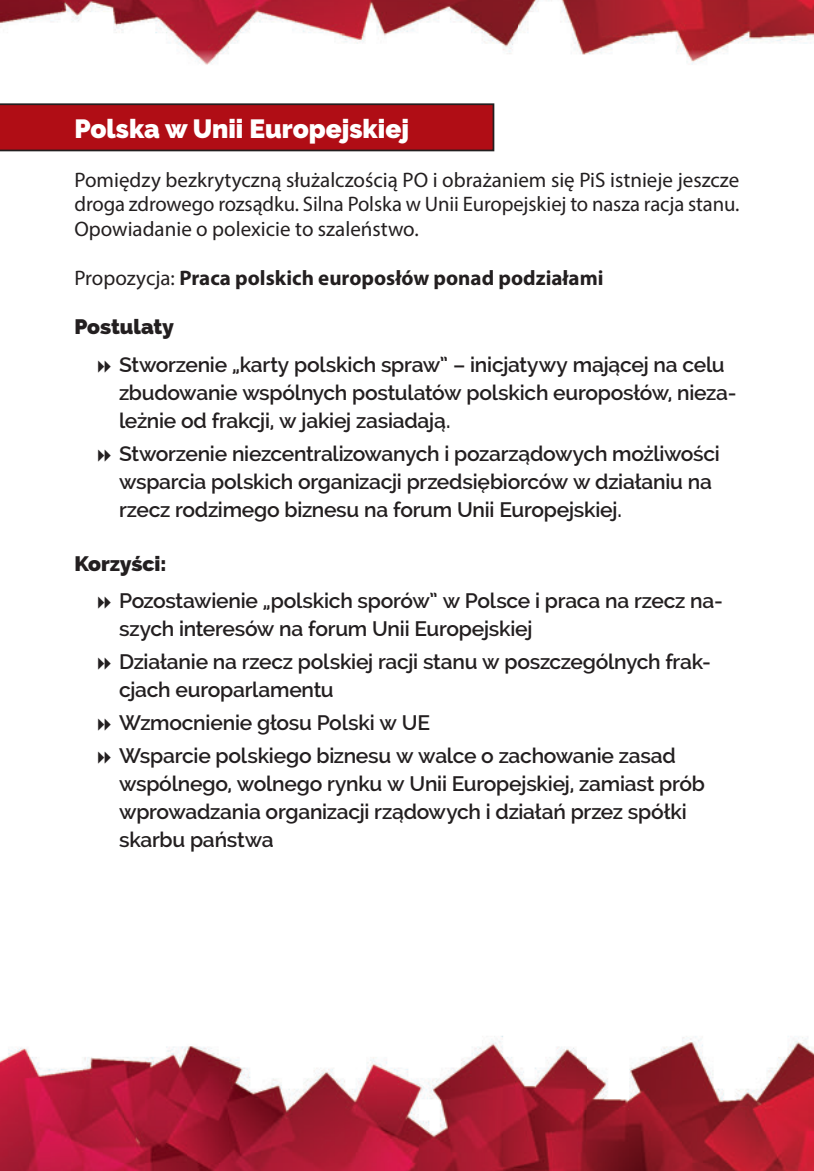
<style>
.page{position:relative;width:814px;height:1171px;background:#fff}
.page>*{position:absolute;margin:0;border:0;box-sizing:border-box;transform-origin:0 0}
.pfp_main{font:900 26.25px "Raleway";color:#fff}
.t1{font:600 21px/28px "Raleway";letter-spacing:-.01em;color:#231f20}
.pfp_main-2{font:21px/24.5px "Myriad Pro";color:#231f20;text-align:justify}
.pfp_main-3{font:700 21px "Myriad Pro";color:#231f20}
.srtodtytul_bez_punkt{font:800 21px "Raleway";color:#231f20}
.s1{font-weight:400}
</style>
<div class="page">
<img style="left:0;top:0;width:518px;height:65px">
<img style="left:518px;top:0;width:296px;height:65px">
<svg style="left:0;top:103px;width:494px;height:48px;background:#a61017"></svg>
<img style="left:0;top:1036px;width:587px;height:135px">
<img style="left:587px;top:1036px;width:227px;height:135px">
<p class="pfp_main" style="left:74px;top:113px;width:336px">Polska w Unii Europejskiej</p>
<p class="pfp_main-2" style="left:74px;top:167px;width:666px">Pomiędzy bezkrytyczną służalczością PO i obrażaniem się PiS istnieje jeszcze droga zdrowego rozsądku. Silna Polska w Unii Europejskiej to nasza racja stanu.<br>Opowiadanie o polexicie to szaleństwo.</p>
<p class="pfp_main-3" style="left:74px;top:264px;width:530px"><span class="s1">Propozycja:</span> Praca polskich europosłów ponad podziałami</p>
<p class="srtodtytul_bez_punkt" style="left:74px;top:314px;width:101px">Postulaty</p>
<p class="t1" style="left:119px;top:350px;width:619px">Stworzenie „karty polskich spraw” – inicjatywy mającej na celu zbudowanie wspólnych postulatów polskich europosłów, nieza&shy;leżnie od frakcji, w jakiej zasiadają.</p>
<p class="t1" style="left:119px;top:439px;width:602px">Stworzenie niezcentralizowanych i pozarządowych możliwości wsparcia polskich organizacji przedsiębiorców w działaniu na rzecz rodzimego biznesu na forum Unii Europejskiej.</p>
<p class="srtodtytul_bez_punkt" style="left:74px;top:551px;width:94px">Korzyści:</p>
<p class="t1" style="left:119px;top:587px;width:605px">Pozostawienie „polskich sporów” w Polsce i praca na rzecz na&shy;szych interesów na forum Unii Europejskiej</p>
<p class="t1" style="left:119px;top:648px;width:593px">Działanie na rzecz polskiej racji stanu w poszczególnych frak&shy;cjach europarlamentu</p>
<p class="t1" style="left:119px;top:709px;width:312px">Wzmocnienie głosu Polski w UE</p>
<p class="t1" style="left:119px;top:742px;width:587px">Wsparcie polskiego biznesu w walce o zachowanie zasad wspólnego, wolnego rynku w Unii Europejskiej, zamiast prób wprowadzania organizacji rządowych i działań przez spółki skarbu państwa</p>
</div>
